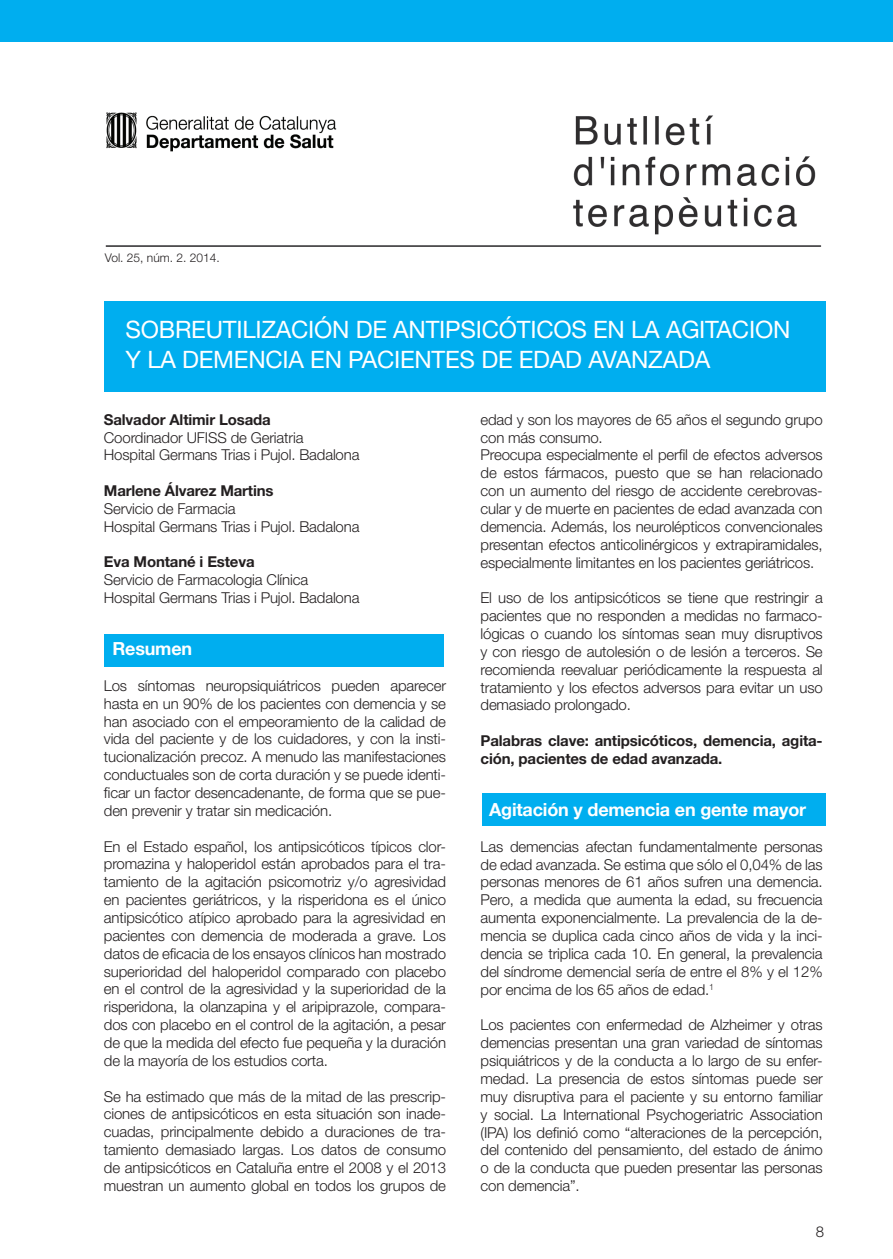
<style>
.page{position:relative;width:893px;height:1259px;background:#fff}
.page>*{position:absolute;margin:0;border:0;box-sizing:border-box;transform-origin:0 0}
.t1{font:24px/30px "Helvetica Neue LT Std";letter-spacing:-.01em;color:#fff}
.t2{font:700 18px "Helvetica Neue";letter-spacing:-.01em;color:#fff}
.t3{font:300 15px/17.9px "Helvetica Neue LT Std";letter-spacing:-.01em;color:#231f20;text-align:justify}
.t4{font:700 15px/17.9px "Helvetica Neue LT Std";letter-spacing:-.01em;color:#231f20}
.t5{font:300 12px "Helvetica Neue LT Std";color:#231f20}
</style>
<div class="page">
<div style="left:482px;top:793px;width:343px;height:33px;background:#00aeef"></div>
<img style="left:105px;top:115px;width:717px;height:132px">
<div style="left:79px;top:86px;width:340px;height:123px;background:#fff"></div>
<img style="left:106px;top:113px;width:230px;height:39px">
<div style="left:0;top:0;width:893px;height:41px;background:#00aeef"></div>
<div style="left:104px;top:301px;width:721px;height:91px;background:#00aeef"></div>
<div style="left:104px;top:634px;width:340px;height:32px;background:#00aeef"></div>
<p class="t5" style="left:105px;top:250px;width:116px">Vol. 25, núm. 2. 2014.</p>
<h1 class="t1" style="left:126px;top:314px;width:666px">SOBREUTILIZACIÓN DE ANTIPSICÓTICOS EN LA AGITACION<br>Y LA DEMENCIA EN PACIENTES DE EDAD AVANZADA</h1>
<p class="t4" style="left:104px;top:410px;width:168px">Salvador Altimir Losada</p>
<p class="t3" style="left:104px;top:428px;width:257px">Coordinador UFISS de Geriatria<br>Hospital Germans Trias i Pujol. Badalona</p>
<p class="t4" style="left:104px;top:481px;width:171px">Marlene Álvarez Martins</p>
<p class="t3" style="left:104px;top:499px;width:257px">Servicio de Farmacia<br>Hospital Germans Trias i Pujol. Badalona</p>
<p class="t4" style="left:104px;top:552px;width:152px">Eva Montané i Esteva</p>
<p class="t3" style="left:104px;top:570px;width:257px">Servicio de Farmacologia Clínica<br>Hospital Germans Trias i Pujol. Badalona</p>
<p class="t2" style="left:112px;top:637px;width:81px">Resumen</p>
<p class="t3" style="left:104px;top:676px;width:344px">Los síntomas neuropsiquiátricos pueden aparecer hasta en un 90% de los pacientes con demencia y se han asociado con el empeoramiento de la calidad de vida del paciente y de los cuidadores, y con la insti&shy;tucionalización precoz. A menudo las manifestaciones conductuales son de corta duración y se puede identi&shy;ficar un factor desencadenante, de forma que se pue&shy;den prevenir y tratar sin medicación.</p>
<p class="t3" style="left:104px;top:837px;width:344px">En el Estado español, los antipsicóticos típicos clor&shy;promazina y haloperidol están aprobados para el tra&shy;tamiento de la agitación psicomotriz y/o agresividad en pacientes geriátricos, y la risperidona es el único antipsicótico atípico aprobado para la agresividad en pacientes con demencia de moderada a grave. Los datos de eficacia de los ensayos clínicos han mostrado superioridad del haloperidol comparado con placebo en el control de la agresividad y la superioridad de la risperidona, la olanzapina y el aripiprazole, compara&shy;dos con placebo en el control de la agitación, a pesar de que la medida del efecto fue pequeña y la duración de la mayoría de los estudios corta.</p>
<p class="t3" style="left:104px;top:1087px;width:344px">Se ha estimado que más de la mitad de las prescrip&shy;ciones de antipsicóticos en esta situación son inade&shy;cuadas, principalmente debido a duraciones de tra&shy;tamiento demasiado largas. Los datos de consumo de antipsicóticos en Cataluña entre el 2008 y el 2013 muestran un aumento global en todos los grupos de</p>
<p class="t3" style="left:481px;top:410px;width:344px;text-align:left">edad y son los mayores de 65 años el segundo grupo con más consumo.<br>Preocupa especialmente el perfil de efectos adversos de estos fármacos, puesto que se han relacionado con un aumento del riesgo de accidente cerebrovas&shy;cular y de muerte en pacientes de edad avanzada con demencia. Además, los neurolépticos convencionales presentan efectos anticolinérgicos y extrapiramidales, especialmente limitantes en los pacientes geriátricos.</p>
<p class="t3" style="left:481px;top:588px;width:344px">El uso de los antipsicóticos se tiene que restringir a pacientes que no responden a medidas no farmaco&shy;lógicas o cuando los síntomas sean muy disruptivos y con riesgo de autolesión o de lesión a terceros. Se recomienda reevaluar periódicamente la respuesta al tratamiento y los efectos adversos para evitar un uso demasiado prolongado.</p>
<p class="t4" style="left:481px;top:731px;width:344px">Palabras clave: antipsicóticos, demencia, agita&shy;ción, pacientes de edad avanzada.</p>
<p class="t2" style="left:489px;top:798px;width:319px">Agitación y demencia en gente mayor</p>
<p class="t3" style="left:481px;top:837px;width:344px">Las demencias afectan fundamentalmente personas de edad avanzada. Se estima que sólo el 0,04% de las personas menores de 61 años sufren una demencia.<br>Pero, a medida que aumenta la edad, su frecuencia aumenta exponencialmente. La prevalencia de la de&shy;mencia se duplica cada cinco años de vida y la inci&shy;dencia se triplica cada 10. En general, la prevalencia del síndrome demencial sería de entre el 8% y el 12% por encima de los 65 años de edad.<sup>1</sup></p>
<p class="t3" style="left:481px;top:1016px;width:344px">Los pacientes con enfermedad de Alzheimer y otras demencias presentan una gran variedad de síntomas psiquiátricos y de la conducta a lo largo de su enfer&shy;medad. La presencia de estos síntomas puede ser muy disruptiva para el paciente y su entorno familiar y social. La International Psychogeriatric Association (IPA) los definió como “alteraciones de la percepción, del contenido del pensamiento, del estado de ánimo o de la conducta que pueden presentar las personas con demencia”.</p>
<p class="t3" style="left:816px;top:1222px;width:10px">8</p>
</div>
